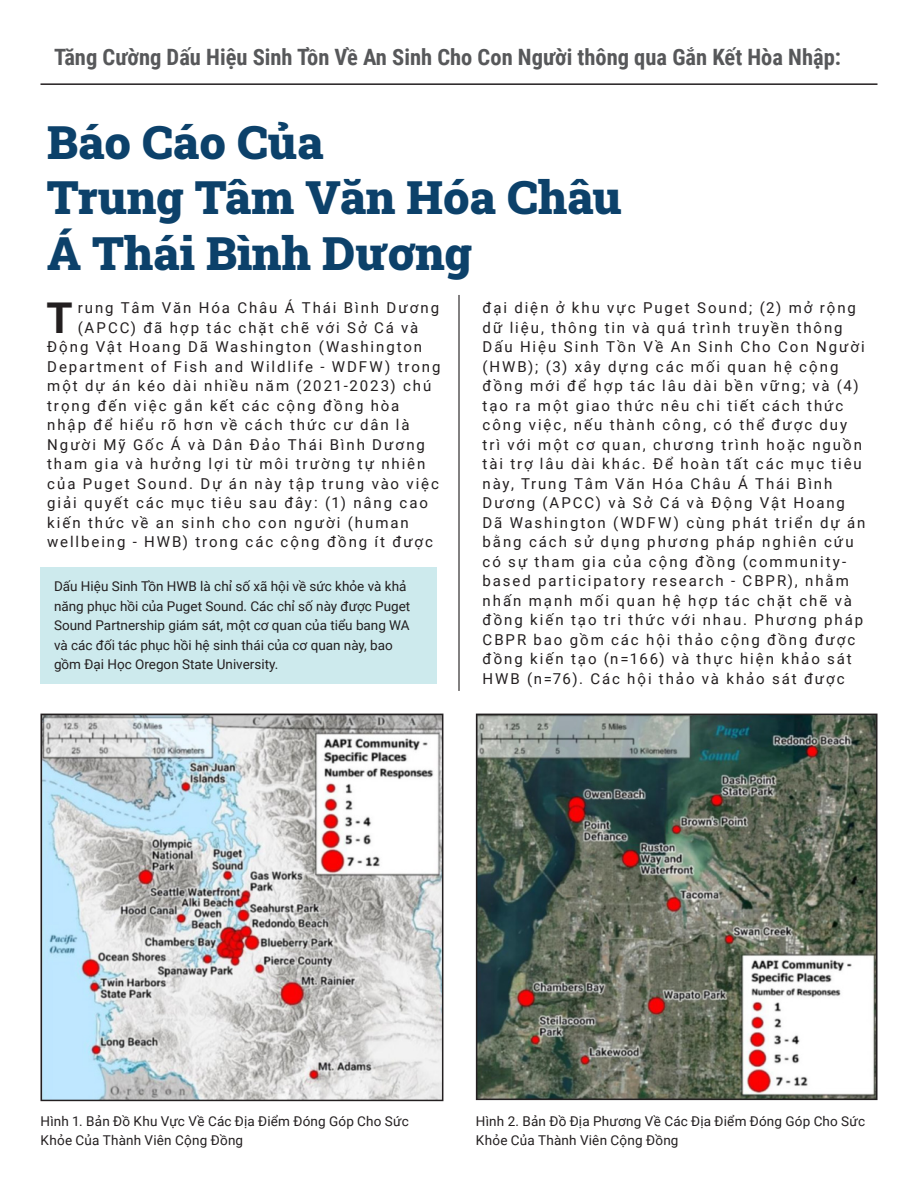
<style>
.page{position:relative;width:918px;height:1188px;background:#fff}
.page>*{position:absolute;margin:0;border:0;box-sizing:border-box;transform-origin:0 0}
.t1{font:900 46.05px "Roboto Slab";color:#0c416a}
.drop_cap_paragraph{font:700 42.45px "Roboto";color:#231f20}
.sub_head{font:700 22.5px "Roboto Condensed";color:#57585a}
.drop_cap_paragraph-2{font:15px/19.5px "Roboto";letter-spacing:.13em;color:#231f20}
.special_caption{font:13.5px/19.5px "Roboto";color:#231f20}
</style>
<div class="page">
<div style="left:40px;top:567px;width:397px;height:117px;background:#cdeaed"></div>
<hr style="left:40px;top:83px;width:838px;height:2px;background:#231f20">
<img style="left:43px;top:717px;width:397px;height:381px">
<div style="left:40px;top:714px;width:403px;height:387px;border:2px solid #231f20"></div>
<img style="left:479px;top:717px;width:396px;height:380px">
<div style="left:476px;top:714px;width:402px;height:386px;border:2px solid #231f20"></div>
<hr style="left:458px;top:295px;width:2px;height:396px;background:#231f20">
<h1 class="sub_head" style="left:54px;top:41px;width:788px">Tăng Cường Dấu Hiệu Sinh Tồn Về An Sinh Cho Con Người thông qua Gắn Kết Hòa Nhập:</h1>
<p class="t1" style="left:47px;top:111px;width:278px">Báo Cáo Của</p>
<p class="t1" style="left:47px;top:166px;width:576px">Trung Tâm Văn Hóa Châu</p>
<p class="t1" style="left:47px;top:222px;width:427px">Á Thái Bình Dương</p>
<p class="drop_cap_paragraph" style="left:46px;top:288px;width:28px">T</p>
<p class="drop_cap_paragraph-2" style="left:78px;top:298px;width:363px">rung Tâm Văn Hóa Châu Á Thái Bình Dương</p>
<p class="drop_cap_paragraph-2" style="left:483px;top:298px;width:384px">đại diện ở khu vực Puget Sound; (2) mở rộng dữ liệu, thông tin và quá trình truyền thông Dấu Hiệu Sinh Tồn Về An Sinh Cho Con Người (HWB); (3) xây dựng các mối quan hệ cộng đồng mới để hợp tác lâu dài bền vững; và (4) tạo ra một giao thức nêu chi tiết cách thức công việc, nếu thành công, có thể được duy trì với một cơ quan, chương trình hoặc nguồn tài trợ lâu dài khác. Để hoàn tất các mục tiêu này, Trung Tâm Văn Hóa Châu Á Thái Bình Dương (APCC) và Sở Cá và Động Vật Hoang Dã Washington (WDFW) cùng phát triển dự án bằng cách sử dụng phương pháp nghiên cứu có sự tham gia của cộng đồng (community&shy;based participatory research - CBPR), nhằm nhấn mạnh mối quan hệ hợp tác chặt chẽ và đồng kiến tạo tri thức với nhau. Phương pháp CBPR bao gồm các hội thảo cộng đồng được đồng kiến tạo (n=166) và thực hiện khảo sát HWB (n=76). Các hội thảo và khảo sát được</p>
<p class="drop_cap_paragraph-2" style="left:78px;top:317px;width:342px">(APCC) đã hợp tác chặt chẽ với Sở Cá và</p>
<p class="drop_cap_paragraph-2" style="left:47px;top:337px;width:376px">Động Vật Hoang Dã Washington (Washington</p>
<p class="drop_cap_paragraph-2" style="left:47px;top:356px;width:395px">Department of Fish and Wildlife - WDFW) trong</p>
<p class="drop_cap_paragraph-2" style="left:47px;top:376px;width:386px">một dự án kéo dài nhiều năm (2021-2023) chú</p>
<p class="drop_cap_paragraph-2" style="left:47px;top:395px;width:354px">trọng đến việc gắn kết các cộng đồng hòa</p>
<p class="drop_cap_paragraph-2" style="left:47px;top:415px;width:364px">nhập để hiểu rõ hơn về cách thức cư dân là</p>
<p class="drop_cap_paragraph-2" style="left:47px;top:434px;width:379px">Người Mỹ Gốc Á và Dân Đảo Thái Bình Dương</p>
<p class="drop_cap_paragraph-2" style="left:47px;top:454px;width:380px">tham gia và hưởng lợi từ môi trường tự nhiên</p>
<p class="drop_cap_paragraph-2" style="left:47px;top:473px;width:393px">của Puget Sound. Dự án này tập trung vào việc</p>
<p class="drop_cap_paragraph-2" style="left:47px;top:493px;width:382px">giải quyết các mục tiêu sau đây: (1) nâng cao</p>
<p class="drop_cap_paragraph-2" style="left:47px;top:512px;width:363px">kiến thức về an sinh cho con người (human</p>
<p class="drop_cap_paragraph-2" style="left:47px;top:532px;width:387px">wellbeing - HWB) trong các cộng đồng ít được</p>
<p class="special_caption" style="left:54px;top:576px;width:358px">Dấu Hiệu Sinh Tồn HWB là chỉ số xã hội về sức khỏe và khả năng phục hồi của Puget Sound. Các chỉ số này được Puget Sound Partnership giám sát, một cơ quan của tiểu bang WA và các đối tác phục hồi hệ sinh thái của cơ quan này, bao gồm Đại Học Oregon State University.</p>
<p class="special_caption" style="left:40px;top:1111px;width:370px">Hình 1. Bản Đồ Khu Vực Về Các Địa Điểm Đóng Góp Cho Sức<br>Khỏe Của Thành Viên Cộng Đồng</p>
<p class="special_caption" style="left:476px;top:1111px;width:391px">Hình 2. Bản Đồ Địa Phương Về Các Địa Điểm Đóng Góp Cho Sức<br>Khỏe Của Thành Viên Cộng Đồng</p>
</div>
